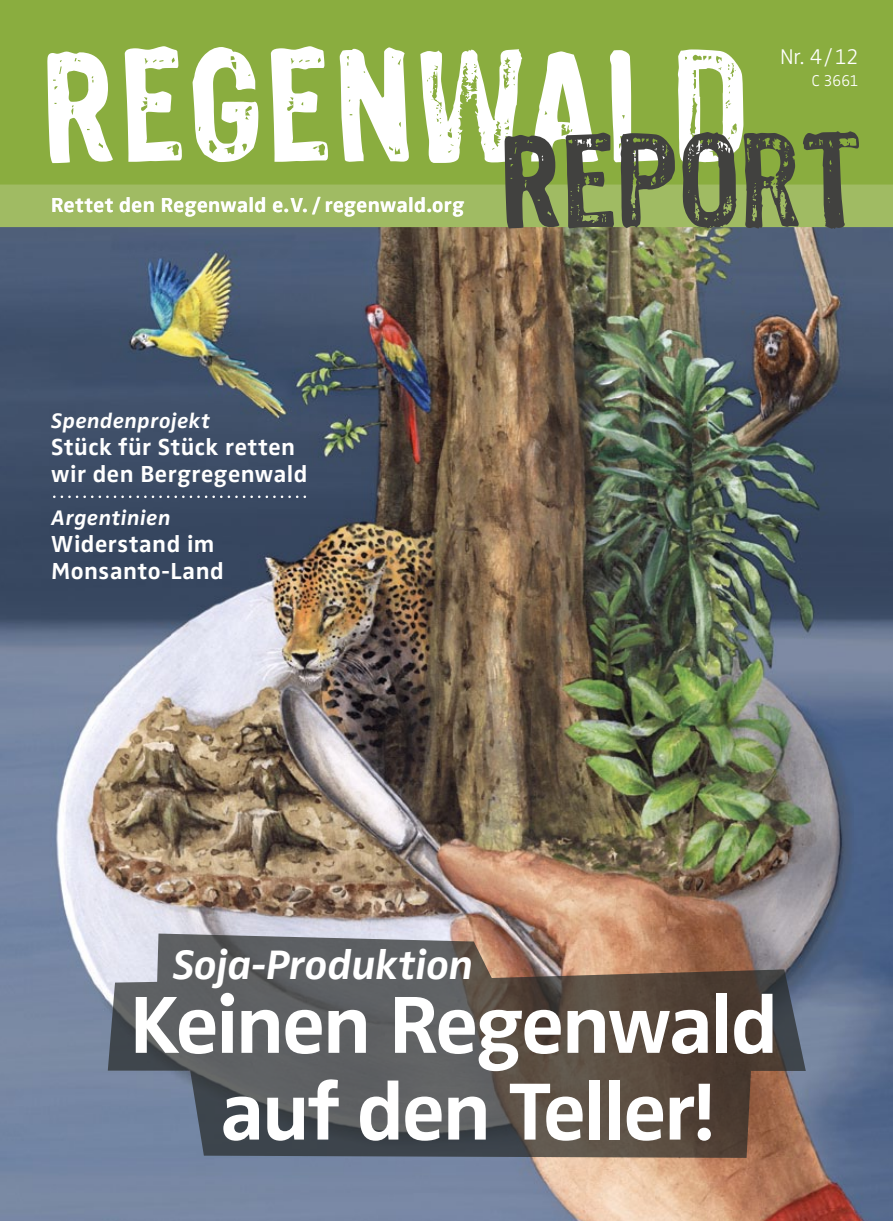
<style>
.page{position:relative;width:893px;height:1221px;background:#fff}
.page>*{position:absolute;margin:0;border:0;box-sizing:border-box;transform-origin:0 0}
.t1{font:700 83.7px/86.7px "Zwo";letter-spacing:-.025em;color:#fff;text-align:center}
.t2{font:italic 700 42.6px "Zwo";letter-spacing:-.01em;color:#fff}
.t3{font:700 24px/27px "Zwo";letter-spacing:.02em;color:#fff}
.t4{font:300 22.05px "Zwo";color:#fff}
.t5{font:italic 700 21.75px "Zwo";letter-spacing:.02em;color:#fff}
.t6{font:700 21px "Zwo";letter-spacing:.02em;color:#fff}
.t7{font:300 16.2px "Zwo";color:#fff}
</style>
<div class="page">
<img style="left:0;top:227px;width:893px;height:993px">
<div style="left:0;top:184px;width:893px;height:43px;background:#a0bb63"></div>
<div style="left:0;top:0;width:893px;height:184px;background:#8aad3f"></div>
<svg style="left:47px;top:46px;width:696px;height:117px"></svg>
<svg style="left:108px;top:933px;width:698px;height:224px;background:#645e5b"></svg>
<svg style="left:54px;top:495px;width:251px;height:3px"></svg>
<svg style="left:505px;top:131px;width:354px;height:98px;background:#728052"></svg>
<p class="t6" style="left:51px;top:193px;width:414px">Rettet den Regenwald e.V. / regenwald.org</p>
<p class="t5" style="left:51px;top:408px;width:160px">Spendenprojekt</p>
<p class="t3" style="left:51px;top:433px;width:258px">Stück für Stück retten wir den Bergregenwald</p>
<p class="t5" style="left:51px;top:504px;width:121px">Argentinien</p>
<p class="t3" style="left:51px;top:530px;width:174px">Widerstand im<br>Monsanto-Land</p>
<p class="t4" style="left:780px;top:44px;width:80px">Nr. 4/12</p>
<p class="t7" style="left:812px;top:71px;width:49px">C 3661</p>
<h2 class="t2" style="left:173px;top:939px;width:302px">Soja-Produktion</h2>
<h1 class="t1" style="left:130px;top:980px;width:650px">Keinen Regenwald auf den Teller!</h1>
</div>
